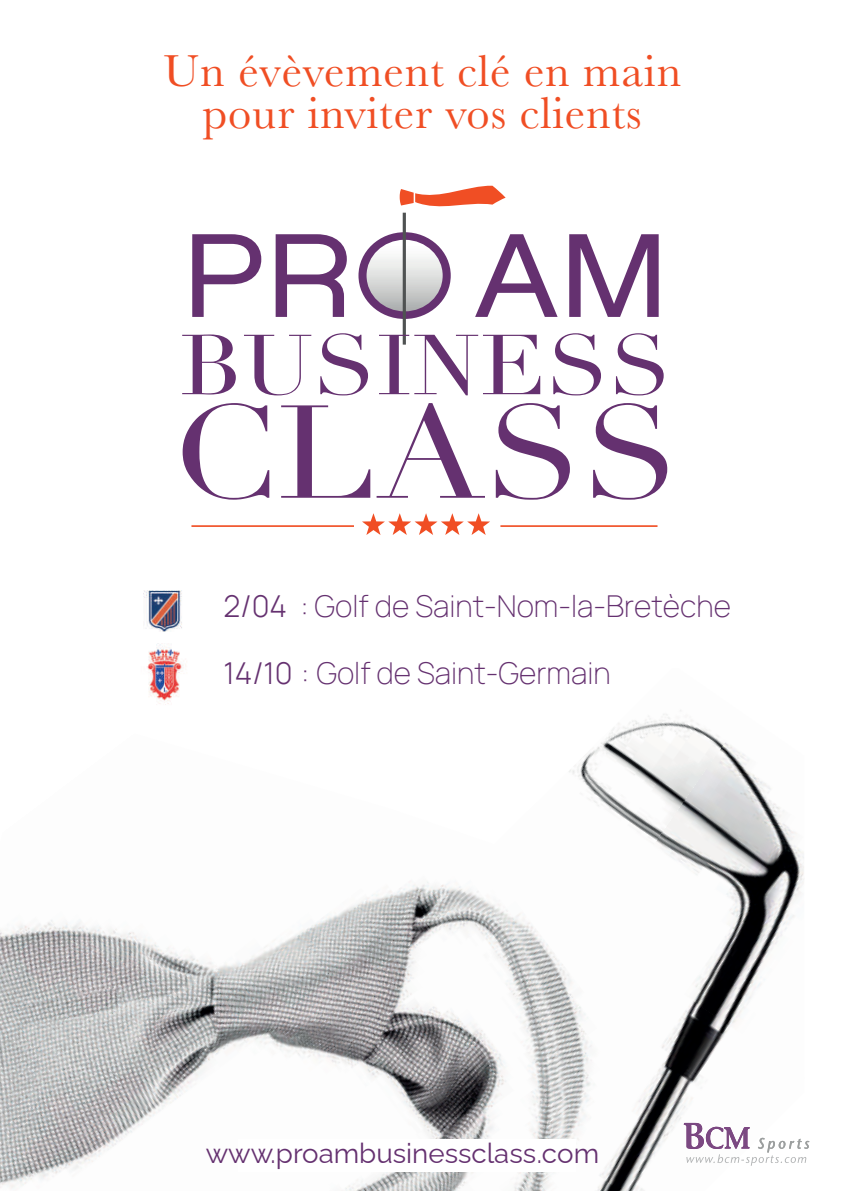
<style>
.page{position:relative;width:842px;height:1191px;background:#fff}
.page>*{position:absolute;margin:0;border:0;box-sizing:border-box;transform-origin:0 0}
.t1{font:129.6px "Didot";color:#653170;scale:1.13 1}
.t2{font:83.4px "Didot";color:#653170;scale:1.13 1}
.t3{font:46.4px/41.6px "Baskerville";letter-spacing:.02em;color:#f04e24;text-align:center}
.t4{font:200 30px "Manrope";color:#653170}
.t5{font:27.8px "Raleway";color:#653170}
</style>
<div class="page">
<img style="left:745px;top:758px;width:59px;height:173px">
<img style="left:611px;top:710px;width:134px;height:221px">
<img style="left:644px;top:931px;width:139px;height:239px">
<img style="left:0;top:733px;width:644px;height:458px">
<div style="left:358px;top:232px;width:93px;height:87px;background:#653170;border-radius:50%"></div>
<svg style="left:192px;top:234px;width:69px;height:83px"></svg>
<svg style="left:276px;top:234px;width:71px;height:83px"></svg>
<svg style="left:367px;top:185px;width:191px;height:160px"></svg>
<svg style="left:569px;top:234px;width:90px;height:83px"></svg>
<hr style="left:500px;top:525px;width:157px;height:2px;background:#f04e24">
<hr style="left:191px;top:525px;width:163px;height:2px;background:#f04e24">
<svg style="left:362px;top:513px;width:128px;height:22px"></svg>
<div style="left:238px;top:1139px;width:337px;height:33px;background:#fff"></div>
<svg style="left:684px;top:1123px;width:125px;height:42px"></svg>
<img style="left:143px;top:590px;width:39px;height:41px">
<img style="left:147px;top:643px;width:39px;height:62px">
<h3 class="t3" style="left:164px;top:51px;width:519px">Un évèvement clé en main pour inviter vos clients</h3>
<h2 class="t2" style="left:179px;top:315px;width:437px">BUSINESS</h2>
<h1 class="t1" style="left:171px;top:375px;width:451px">CLASS</h1>
<p class="t4" style="left:224px;top:584px;width:509px">2/04 : Golf de Saint-Nom-la-Bretèche</p>
<p class="t4" style="left:224px;top:652px;width:389px">14/10 : Golf de Saint-Germain</p>
<p class="t5" style="left:206px;top:1131px;width:395px">www.proambusinessclass.com</p>
</div>
